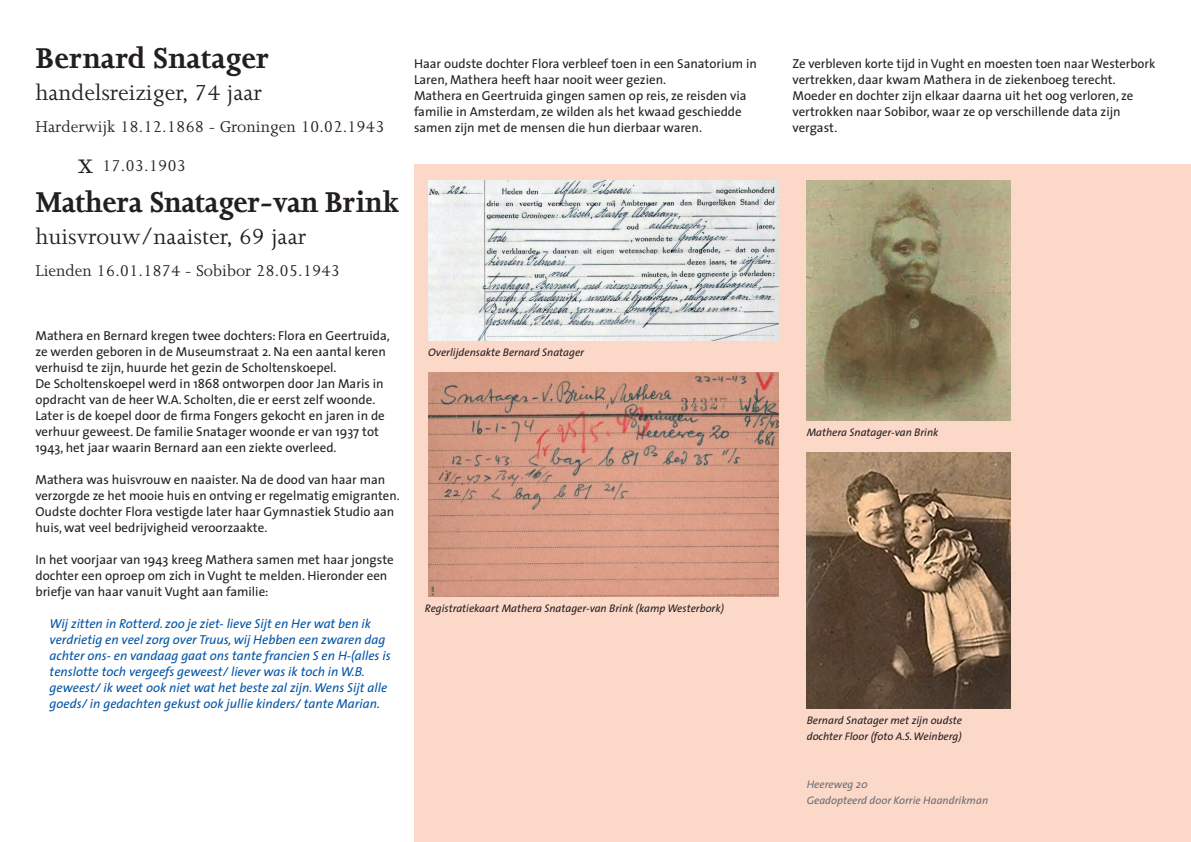
<style>
.page{position:relative;width:1191px;height:842px;background:#fff}
.page>*{position:absolute;margin:0;border:0;box-sizing:border-box;transform-origin:0 0}
.t1{font:700 33px "Joanna";letter-spacing:-.01em;color:#231f20}
.t2{font:25px "Joanna";color:#231f20}
.t3{font:18px/39px "Joanna";color:#231f20}
.t4{font:13px/16px "The Sans";color:#231f20}
.t5{font:italic 13px/16px "The Sans";color:#0154a6}
.t6{font:italic 11px/16px "The Sans";color:#231f20}
.t7{font:italic 11px/16px "The Sans";color:#6c6d70}
.s1{font-size:33px}
</style>
<div class="page">
<div style="left:414px;top:164px;width:777px;height:678px;background:#fcd8c8"></div>
<img style="left:806px;top:180px;width:205px;height:240px">
<img style="left:428px;top:180px;width:350px;height:160px">
<img style="left:428px;top:372px;width:350px;height:224px">
<img style="left:806px;top:452px;width:205px;height:256px">
<h1 class="t1" style="left:35px;top:40px;width:235px">Bernard Snatager</h1>
<h2 class="t2" style="left:35px;top:79px;width:228px">handelsreiziger, 74 jaar</h2>
<h3 class="t3" style="left:78px;top:107px;width:308px;text-indent:-43px">Harderwijk 18.12.1868 - Groningen 10.02.1943 <span class="s1">x</span> 17.03.1903</h3>
<h1 class="t1" style="left:35px;top:184px;width:365px">Mathera Snatager-van Brink</h1>
<h2 class="t2" style="left:35px;top:223px;width:272px">huisvrouw/naaister, 69 jaar</h2>
<h3 class="t3" style="left:35px;top:251px;width:306px">Lienden 16.01.1874 - Sobibor 28.05.1943</h3>
<p class="t4" style="left:414px;top:55px;width:344px">Haar oudste dochter Flora verbleef toen in een Sanatorium in Laren, Mathera heeft haar nooit weer gezien.<br>Mathera en Geertruida gingen samen op reis, ze reisden via familie in Amsterdam, ze wilden als het kwaad geschiedde samen zijn met de mensen die hun dierbaar waren.</p>
<p class="t4" style="left:792px;top:55px;width:364px">Ze verbleven korte tijd in Vught en moesten toen naar Westerbork vertrekken, daar kwam Mathera in de ziekenboeg terecht.<br>Moeder en dochter zijn elkaar daarna uit het oog verloren, ze vertrokken naar Sobibor, waar ze op verschillende data zijn vergast.</p>
<p class="t4" style="left:35px;top:327px;width:356px">Mathera en Bernard kregen twee dochters: Flora en Geertruida, ze werden geboren in de Museumstraat 2. Na een aantal keren verhuisd te zijn, huurde het gezin de Scholtenskoepel.<br>De Scholtenskoepel werd in 1868 ontworpen door Jan Maris in opdracht van de heer W.A. Scholten, die er eerst zelf woonde.<br>Later is de koepel door de firma Fongers gekocht en jaren in de verhuur geweest. De familie Snatager woonde er van 1937 tot 1943, het jaar waarin Bernard aan een ziekte overleed.</p>
<p class="t4" style="left:35px;top:471px;width:365px">Mathera was huisvrouw en naaister. Na de dood van haar man verzorgde ze het mooie huis en ontving er regelmatig emigranten.<br>Oudste dochter Flora vestigde later haar Gymnastiek Studio aan huis, wat veel bedrijvigheid veroorzaakte.</p>
<p class="t4" style="left:35px;top:551px;width:360px">In het voorjaar van 1943 kreeg Mathera samen met haar jongste dochter een oproep om zich in Vught te melden. Hieronder een briefje van haar vanuit Vught aan familie:</p>
<p class="t5" style="left:50px;top:615px;width:342px">Wij zitten in Rotterd. zoo je ziet- lieve Sijt en Her wat ben ik verdrietig en veel zorg over Truus, wij Hebben een zwaren dag achter ons- en vandaag gaat ons tante francien S en H-(alles is tenslotte toch vergeefs geweest/ liever was ik toch in W.B. geweest/ ik weet ook niet wat het beste zal zijn. Wens Sijt alle goeds/ in gedachten gekust ook jullie kinders/ tante Marian.</p>
<p class="t6" style="left:428px;top:344px;width:157px">Overlijdensakte Bernard Snatager</p>
<p class="t6" style="left:425px;top:600px;width:300px">Registratiekaart Mathera Snatager-van Brink (kamp Westerbork)</p>
<p class="t6" style="left:806px;top:424px;width:133px">Mathera Snatager-van Brink</p>
<p class="t6" style="left:806px;top:712px;width:157px">Bernard Snatager met zijn oudste dochter Floor (foto A.S. Weinberg)</p>
<p class="t7" style="left:806px;top:776px;width:183px">Heereweg 20<br>Geadopteerd door Korrie Haandrikman</p>
</div>
